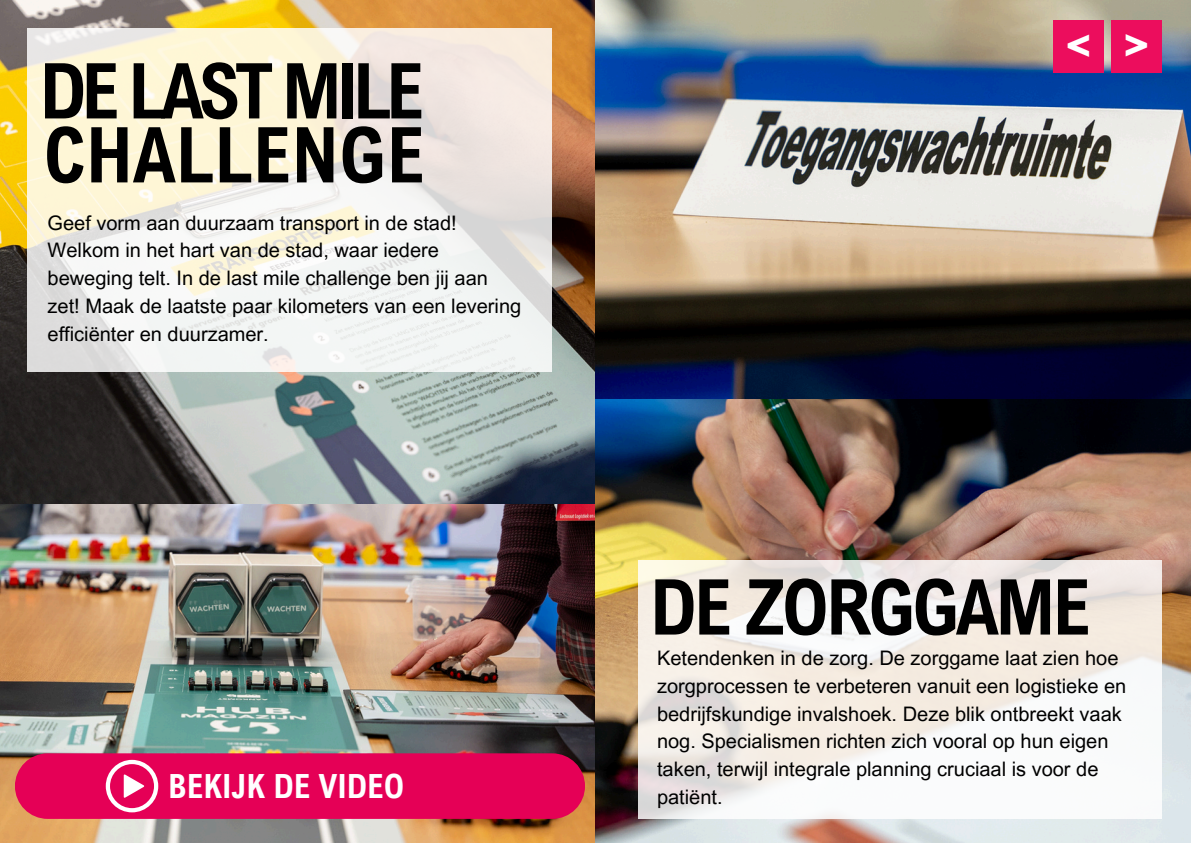
<style>
.page{position:relative;width:1191px;height:843px;background:#fff}
.page>*{position:absolute;margin:0;border:0;box-sizing:border-box;transform-origin:0 0}
.t1{font:700 77px "Arial Nova Cond";letter-spacing:-.045em;color:#000}
.t2{font:700 77px "Arial Nova Cond";letter-spacing:-.07em;color:#000}
.t3{font:700 77px "Arial Nova Cond";color:#000}
.t4{font:700 42px "Avenir Next Arabic";color:#fff}
.t5{font:700 33.3px "Arial Nova Cond";color:#fff}
.t6{font:20px/27.8px "Arial MT Pro";color:#000}
</style>
<div class="page">
<img style="left:0;top:0;width:595px;height:842px">
<img style="left:595px;top:396px;width:595px;height:446px">
<img style="left:595px;top:0;width:594px;height:398px">
<svg style="left:637px;top:560px;width:524px;height:258px"></svg>
<svg style="left:27px;top:28px;width:524px;height:344px"></svg>
<div style="left:15px;top:753px;width:570px;height:65px;background:#e50056;border-radius:33px"></div>
<svg style="left:106px;top:759px;width:52px;height:53px"></svg>
<div style="left:1111px;top:20px;width:50px;height:52px;background:#ec0d5d"></div>
<div style="left:1052px;top:20px;width:51px;height:52px;background:#ec0d5d"></div>
<p class="t2" style="left:39px;top:43px;width:386px">DE LAST MILE</p>
<h1 class="t3" style="left:43px;top:107px;width:383px">CHALLENGE</h1>
<p class="t6" style="left:48px;top:211px;width:410px">Geef vorm aan duurzaam transport in de stad!</p>
<p class="t6" style="left:48px;top:239px;width:475px">Welkom in het hart van de stad, waar iedere beweging telt. In de last mile challenge ben jij aan zet! Maak de laatste paar kilometers van een levering efficiënter en duurzamer.</p>
<p class="t5" style="left:168px;top:765px;width:238px">BEKIJK DE VIDEO</p>
<p class="t4" style="left:1092px;top:72px;width:29px;rotate:-180deg">&gt;</p>
<p class="t4" style="left:1122px;top:19px;width:29px">&gt;</p>
<p class="t1" style="left:649px;top:558px;width:443px">DE ZORGGAME</p>
<h2 class="t6" style="left:657px;top:646px;width:471px">Ketendenken in de zorg. De zorggame laat zien hoe zorgprocessen te verbeteren vanuit een logistieke en bedrijfskundige invalshoek. Deze blik ontbreekt vaak nog. Specialismen richten zich vooral op hun eigen taken, terwijl integrale planning cruciaal is voor de</h2>
<h2 class="t6" style="left:657px;top:785px;width:67px">patiënt.</h2>
</div>
